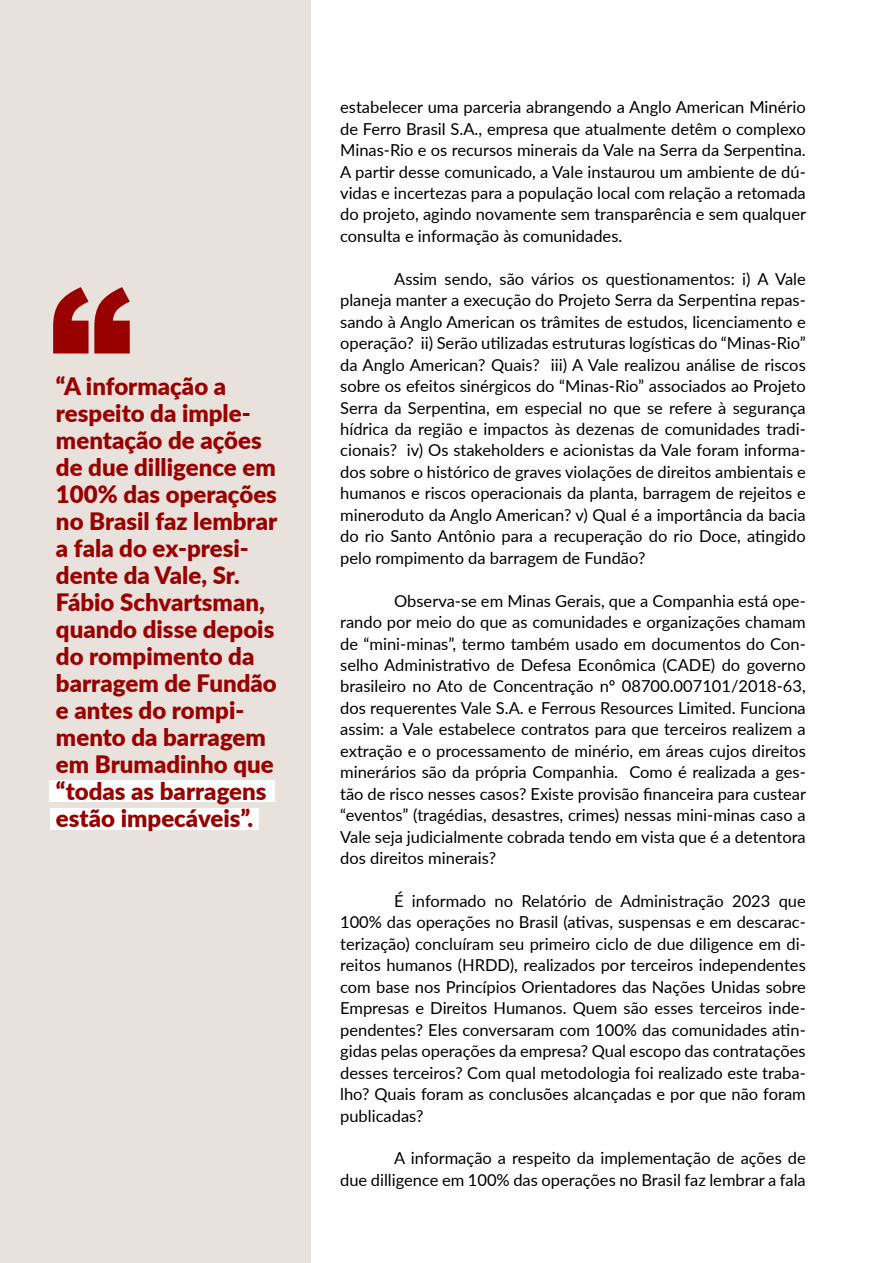
<style>
.page{position:relative;width:893px;height:1263px;background:#fff}
.page>*{position:absolute;margin:0;border:0;box-sizing:border-box;transform-origin:0 0}
.t1{font:900 166.5px "Arial";color:#900}
.t2{font:900 24px/27px "Lato";color:#900}
.t3{font:16.5px/21.5px "Lato";color:#000;text-align:justify}
</style>
<div class="page">
<div style="left:0;top:0;width:310px;height:1263px;background:#e9e1db"></div>
<div style="left:50px;top:780px;width:225px;height:21px;background:#fff"></div>
<div style="left:50px;top:808px;width:208px;height:21px;background:#fff"></div>
<p class="t1" style="left:49px;top:228px;width:85px">“</p>
<p class="t2" style="left:56px;top:372px;width:223px">“A informação a respeito da imple&shy;mentação de ações de due dilligence em<br>100% das operações no Brasil faz lembrar a fala do ex-presi&shy;dente da Vale, Sr.<br>Fábio Schvartsman, quando disse depois do rompimento da barragem de Fundão e antes do rompi&shy;mento da barragem em Brumadinho que “todas as barragens estão impecáveis”.</p>
<p class="t3" style="left:340px;top:96px;width:467px">estabelecer uma parceria abrangendo a Anglo American Minério de Ferro Brasil S.A., empresa que atualmente detêm o complexo Minas-Rio e os recursos minerais da Vale na Serra da Serpentina.<br>A partir desse comunicado, a Vale instaurou um ambiente de dú&shy;vidas e incertezas para a população local com relação a retomada do projeto, agindo novamente sem transparência e sem qualquer consulta e informação às comunidades.</p>
<p class="t3" style="left:340px;top:267px;width:467px;text-indent:54px">Assim sendo, são vários os questionamentos: i) A Vale planeja manter a execução do Projeto Serra da Serpentina repas&shy;sando à Anglo American os trâmites de estudos, licenciamento e operação? ii) Serão utilizadas estruturas logísticas do “Minas-Rio” da Anglo American? Quais? iii) A Vale realizou análise de riscos sobre os efeitos sinérgicos do “Minas-Rio” associados ao Projeto Serra da Serpentina, em especial no que se refere à segurança hídrica da região e impactos às dezenas de comunidades tradi&shy;cionais? iv) Os stakeholders e acionistas da Vale foram informa&shy;dos sobre o histórico de graves violações de direitos ambientais e humanos e riscos operacionais da planta, barragem de rejeitos e mineroduto da Anglo American? v) Qual é a importância da bacia do rio Santo Antônio para a recuperação do rio Doce, atingido pelo rompimento da barragem de Fundão?</p>
<p class="t3" style="left:340px;top:589px;width:467px;text-indent:54px">Observa-se em Minas Gerais, que a Companhia está ope&shy;rando por meio do que as comunidades e organizações chamam de “mini-minas”, termo também usado em documentos do Con&shy;selho Administrativo de Defesa Econômica (CADE) do governo brasileiro no Ato de Concentração nº 08700.007101/2018-63, dos requerentes Vale S.A. e Ferrous Resources Limited. Funciona assim: a Vale estabelece contratos para que terceiros realizem a extração e o processamento de minério, em áreas cujos direitos minerários são da própria Companhia. Como é realizada a ges&shy;tão de risco nesses casos? Existe provisão financeira para custear “eventos” (tragédias, desastres, crimes) nessas mini-minas caso a Vale seja judicialmente cobrada tendo em vista que é a detentora dos direitos minerais?</p>
<p class="t3" style="left:340px;top:889px;width:33px">É</p>
<p class="t3" style="left:340px;top:889px;width:467px;text-indent:72px">informado no Relatório de Administração 2023 que 100% das operações no Brasil (ativas, suspensas e em descarac&shy;terização) concluíram seu primeiro ciclo de due diligence em di&shy;reitos humanos (HRDD), realizados por terceiros independentes com base nos Princípios Orientadores das Nações Unidas sobre Empresas e Direitos Humanos. Quem são esses terceiros inde&shy;pendentes? Eles conversaram com 100% das comunidades atin&shy;gidas pelas operações da empresa? Qual escopo das contratações desses terceiros? Com qual metodologia foi realizado este traba&shy;lho? Quais foram as conclusões alcançadas e por que não foram publicadas?</p>
<p class="t3" style="left:340px;top:1147px;width:467px;text-align:right">A informação a respeito da implementação de ações de<br>due dilligence em 100% das operações no Brasil faz lembrar a fala</p>
</div>
